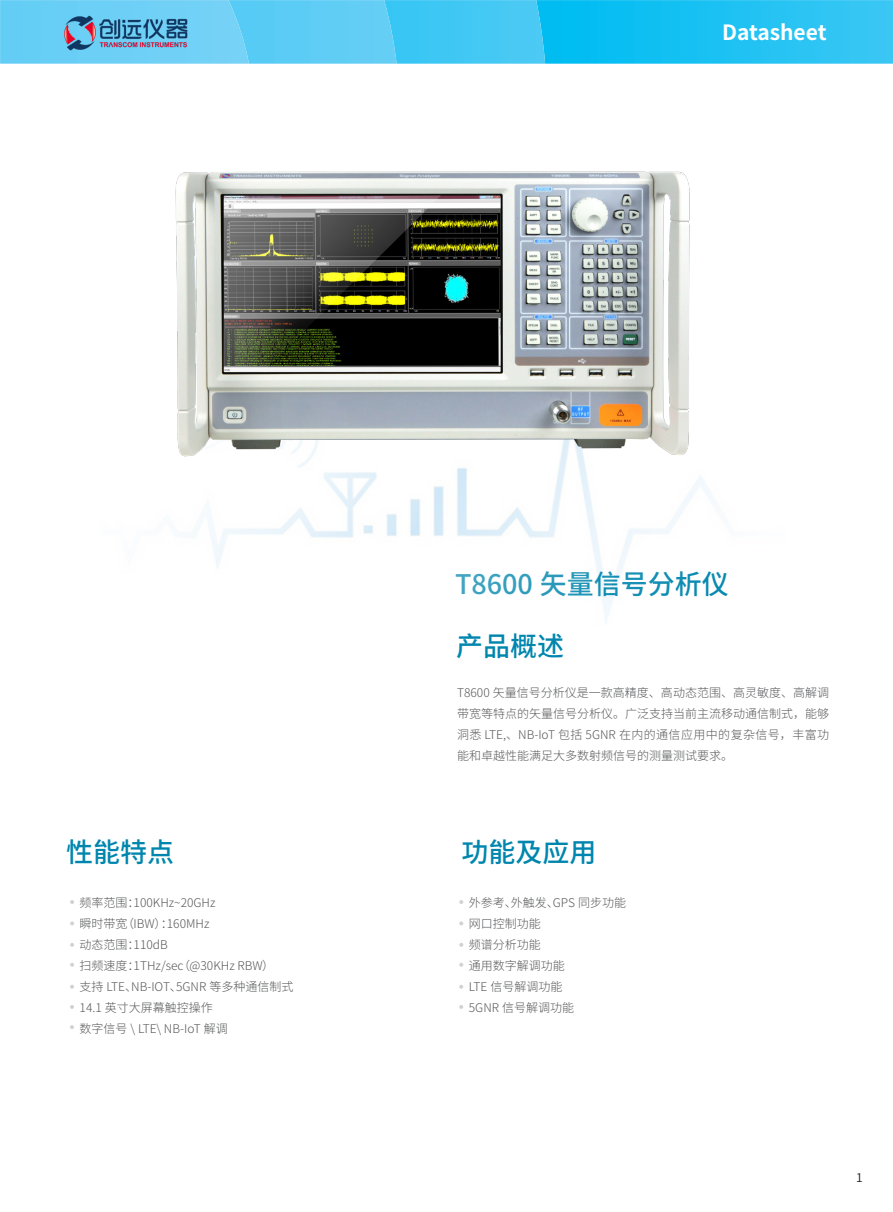
<style>
.page{position:relative;width:893px;height:1212px;background:#fff}
.page>*{position:absolute;margin:0;border:0;box-sizing:border-box;transform-origin:0 0}
.t1{font:500 27px "Source Han Sans SC";color:#0086ae}
.t2{font:700 21px "Source Han Sans SC";color:#fff}
.t3{font:300 12px/21px "Source Han Sans SC";color:#57585a;text-align:justify}
.t4{font:12px "Source Han Sans SC";color:#231f20}
</style>
<div class="page">
<img style="left:545px;top:0;width:348px;height:64px">
<img style="left:397px;top:0;width:148px;height:48px">
<img style="left:249px;top:0;width:148px;height:48px">
<img style="left:0;top:0;width:249px;height:64px">
<img style="left:63px;top:13px;width:126px;height:40px">
<svg style="left:70px;top:900px;width:4px;height:4px"></svg>
<svg style="left:459px;top:900px;width:4px;height:4px"></svg>
<svg style="left:70px;top:921px;width:4px;height:4px"></svg>
<svg style="left:459px;top:921px;width:4px;height:4px"></svg>
<svg style="left:70px;top:963px;width:4px;height:4px"></svg>
<svg style="left:459px;top:963px;width:4px;height:4px"></svg>
<svg style="left:70px;top:985px;width:4px;height:4px"></svg>
<svg style="left:459px;top:985px;width:4px;height:4px"></svg>
<svg style="left:70px;top:943px;width:4px;height:4px"></svg>
<svg style="left:459px;top:943px;width:4px;height:4px"></svg>
<svg style="left:70px;top:1005px;width:4px;height:4px"></svg>
<svg style="left:459px;top:1005px;width:4px;height:4px"></svg>
<svg style="left:70px;top:1025px;width:4px;height:4px"></svg>
<img style="left:192px;top:508px;width:493px;height:114px">
<img style="left:94px;top:48px;width:691px;height:460px">
<h2 class="t2" style="left:722px;top:20px;width:106px">Datasheet</h2>
<p class="t1" style="left:66px;top:836px;width:110px">性能特点</p>
<p class="t3" style="left:80px;top:892px;width:137px">频率范围：100KHz~20GHz</p>
<p class="t3" style="left:80px;top:913px;width:131px">瞬时带宽（IBW）：160MHz</p>
<p class="t3" style="left:80px;top:934px;width:90px">动态范围：110dB</p>
<p class="t3" style="left:80px;top:955px;width:196px">扫频速度：1THz/sec（@30KHz RBW）</p>
<p class="t3" style="left:80px;top:976px;width:215px">支持 LTE、NB-IOT、5GNR 等多种通信制式</p>
<p class="t3" style="left:80px;top:997px;width:135px">14.1 英寸大屏幕触控操作</p>
<p class="t3" style="left:80px;top:1018px;width:150px">数字信号 \ LTE\ NB-IoT 解调</p>
<p class="t1" style="left:455px;top:568px;width:275px">T8600 矢量信号分析仪</p>
<p class="t1" style="left:456px;top:630px;width:109px">产品概述</p>
<p class="t3" style="left:457px;top:683px;width:374px">T8600 矢量信号分析仪是一款高精度、高动态范围、高灵敏度、高解调带宽等特点的矢量信号分析仪。广泛支持当前主流移动通信制式，能够洞悉 LTE,、NB-IoT 包括 5GNR 在内的通信应用中的复杂信号，丰富功能和卓越性能满足大多数射频信号的测量测试要求。</p>
<p class="t1" style="left:461px;top:836px;width:136px">功能及应用</p>
<p class="t3" style="left:469px;top:892px;width:159px">外参考、外触发、GPS 同步功能</p>
<p class="t3" style="left:469px;top:913px;width:73px">网口控制功能</p>
<p class="t3" style="left:469px;top:934px;width:73px">频谱分析功能</p>
<p class="t3" style="left:469px;top:955px;width:97px">通用数字解调功能</p>
<p class="t3" style="left:469px;top:976px;width:95px">LTE 信号解调功能</p>
<p class="t3" style="left:469px;top:997px;width:107px">5GNR 信号解调功能</p>
<p class="t4" style="left:856px;top:1171px;width:8px">1</p>
</div>
